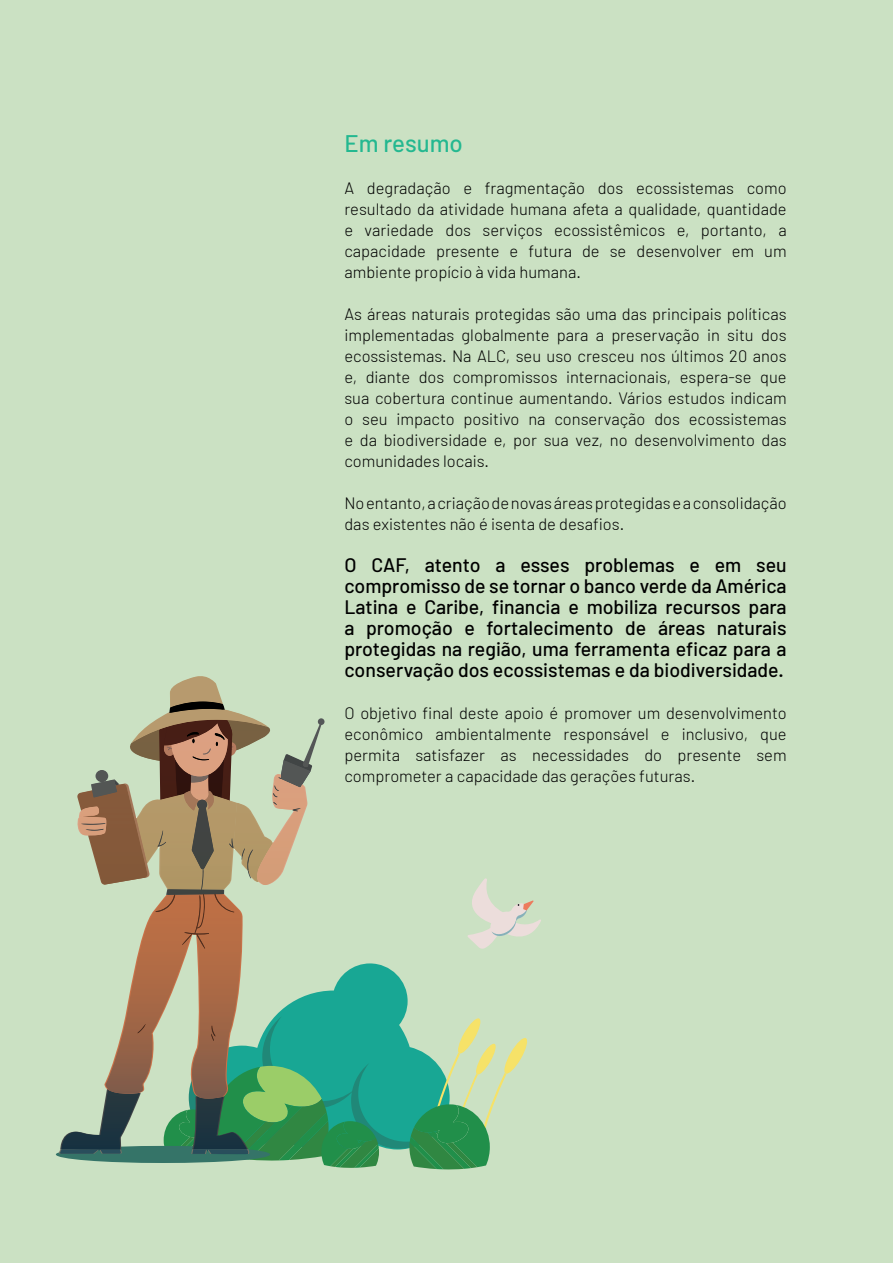
<style>
.page{position:relative;width:893px;height:1263px;background:#cbe1c3}
.page>*{position:absolute;margin:0;border:0;box-sizing:border-box;transform-origin:0 0}
.t1{font:500 24px "Barlow";color:#24b890}
.t2{font:500 19.5px/21px "Barlow";color:#000;text-align:justify}
.t3{font:300 16.5px/21px "Barlow";color:#000;text-align:justify}
</style>
<div class="page">
<svg style="left:59px;top:676px;width:482px;height:493px"></svg>
<h1 class="t1" style="left:344px;top:128px;width:120px">Em resumo</h1>
<p class="t3" style="left:344px;top:177px;width:444px">A degradação e fragmentação dos ecossistemas como resultado da atividade humana afeta a qualidade, quantidade e variedade dos serviços ecossistêmicos e, portanto, a capacidade presente e futura de se desenvolver em um ambiente propício à vida humana.</p>
<p class="t3" style="left:344px;top:303px;width:444px">As áreas naturais protegidas são uma das principais políticas implementadas globalmente para a preservação in situ dos ecossistemas. Na ALC, seu uso cresceu nos últimos 20 anos e, diante dos compromissos internacionais, espera-se que sua cobertura continue aumentando. Vários estudos indicam o seu impacto positivo na conservação dos ecossistemas e da biodiversidade e, por sua vez, no desenvolvimento das comunidades locais.</p>
<p class="t3" style="left:344px;top:492px;width:444px">No entanto, a criação de novas áreas protegidas e a consolidação das existentes não é isenta de desafios.</p>
<p class="t2" style="left:344px;top:554px;width:444px">O CAF, atento a esses problemas e em seu compromisso de se tornar o banco verde da América Latina e Caribe, financia e mobiliza recursos para a promoção e fortalecimento de áreas naturais protegidas na região, uma ferramenta eficaz para a conservação dos ecossistemas e da biodiversidade.</p>
<p class="t3" style="left:344px;top:702px;width:444px">O objetivo final deste apoio é promover um desenvolvimento econômico ambientalmente responsável e inclusivo, que permita satisfazer as necessidades do presente sem comprometer a capacidade das gerações futuras.</p>
</div>
